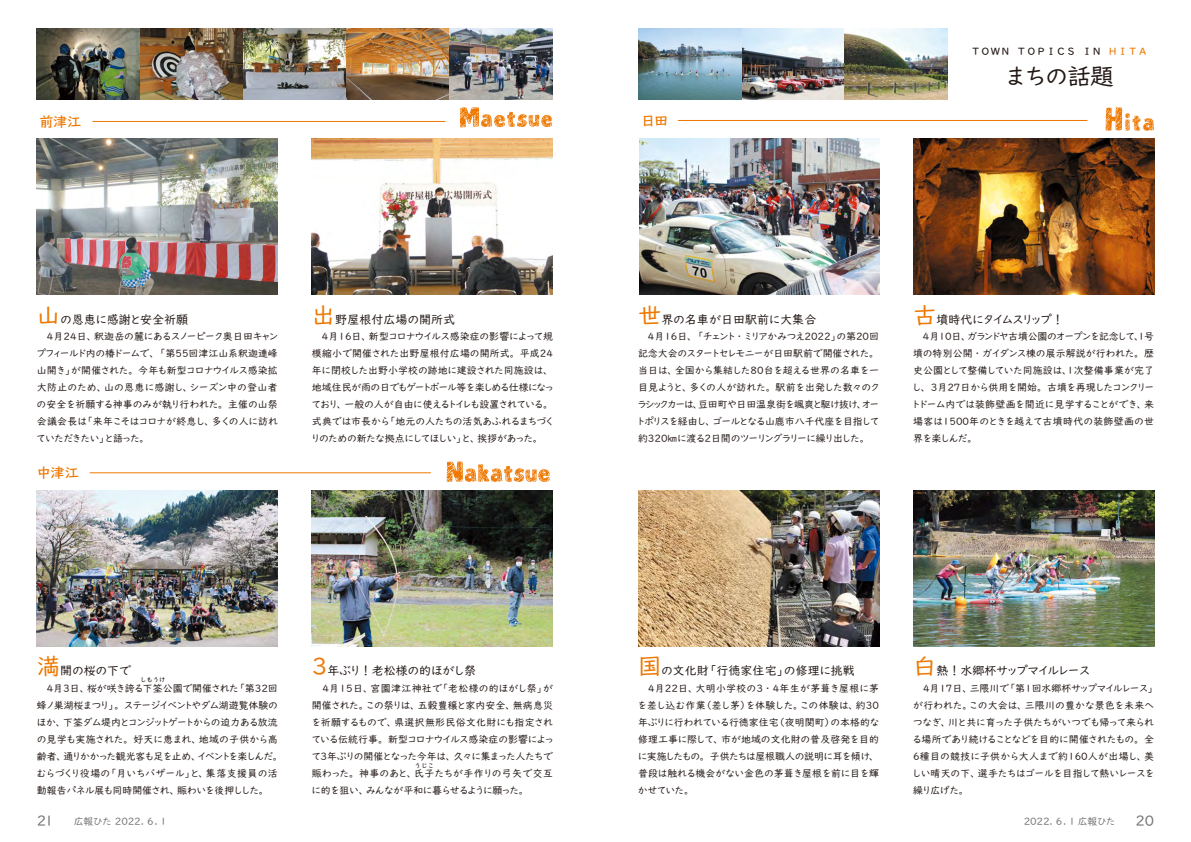
<style>
.page{position:relative;width:1191px;height:842px;background:#fff}
.page>*{position:absolute;margin:0;border:0;box-sizing:border-box;transform-origin:0 0}
.t1{font:23.4px "UD Digi Kyokasho Pro N";letter-spacing:-.07em;color:#221815}
.t2{font:500 14.2px "UD Digi Kyokasho Pro N";letter-spacing:-.03em;color:#ee7800}
.t3{font:12px "UD Digi Kyokasho Pro N";color:#221815}
.t4{font:12px "UD Digi Kyokasho Pro N";letter-spacing:-.02em;color:#221815}
.t5{font:12px "UD Digi Kyokasho Pro N";letter-spacing:-.12em;color:#221815}
.t6{font:12px "UD Digi Kyokasho Pro N";letter-spacing:-.165em;color:#221815}
.t7{font:9.9px/17px "UD Digi Kyokasho Pro N";letter-spacing:-.045em;color:#221815;text-align:justify}
.t8{font:9.9px/17px "UD Digi Kyokasho Pro N";letter-spacing:-.065em;color:#221815}
.t9{font:9.9px/17px "UD Digi Kyokasho Pro N";letter-spacing:-.025em;color:#221815}
.t10{font:9.9px "UD Digi Kyokasho Pro N";letter-spacing:-.02em;color:#727171}
.t11{font:9.9px "UD Digi Kyokasho Pro N";letter-spacing:-.02em;color:#221815}
.t12{font:9.9px "UD Digi Kyokasho Pro N";letter-spacing:-.07em;color:#221815}
.t13{font:500 9.9px "UD Digi Kyokasho Pro N";color:#221815}
.t14{font:6.4px "UD Digi Kyokasho Pro N";color:#221815}
.s1{font-size:23.4px;color:#ee7800}
.s2{font-size:14.2px}
.s3{color:#ee7800}
</style>
<div class="page">
<img style="left:37px;top:28px;width:516px;height:71px">
<img style="left:312px;top:139px;width:241px;height:156px">
<img style="left:37px;top:490px;width:241px;height:156px">
<img style="left:37px;top:139px;width:241px;height:156px">
<img style="left:312px;top:490px;width:241px;height:156px">
<svg style="left:446px;top:461px;width:104px;height:21px"></svg>
<hr style="left:90px;top:472px;width:341px;height:1px;background:#ee7800">
<svg style="left:459px;top:107px;width:93px;height:20px"></svg>
<hr style="left:92px;top:121px;width:353px;height:1px;background:#ee7800">
<svg style="left:1105px;top:107px;width:49px;height:24px"></svg>
<hr style="left:678px;top:120px;width:409px;height:1px;background:#ee7800">
<img style="left:638px;top:490px;width:241px;height:156px">
<img style="left:913px;top:490px;width:241px;height:156px">
<img style="left:639px;top:139px;width:240px;height:156px">
<img style="left:913px;top:139px;width:241px;height:156px">
<img style="left:638px;top:28px;width:309px;height:71px">
<h2 class="t2" style="left:39px;top:110px;width:44px">前津江</h2>
<p class="t4" style="left:37px;top:309px;width:153px"><span class="s1">山</span>の恩恵に感謝と安全祈願</p>
<p class="t7" style="left:36px;top:328px;width:244px">　4月24日、釈迦岳の麓にあるスノーピーク奥日田キャンプフィールド内の椿ドームで、「第55回津江山系釈迦連峰山開き」が開催された。今年も新型コロナウイルス感染拡大防止のため、山の恩恵に感謝し、シーズン中の登山者の安全を祈願する神事のみが執り行われた。主催の山祭会議会長は「来年こそはコロナが終息し、多くの人に訪れていただきたい」と語った。</p>
<h2 class="t2" style="left:37px;top:461px;width:44px">中津江</h2>
<p class="t3" style="left:312px;top:309px;width:145px"><span class="s1">出</span>野屋根付広場の開所式</p>
<p class="t7" style="left:311px;top:328px;width:246px;text-align:left">　4月16日、新型コロナウイルス感染症の影響によって規模縮小で開催された出野屋根付広場の開所式。平成24年に閉校した出野小学校の跡地に建設された同施設は、地域住民が雨の日でもゲートボール等を楽しめる仕様になっており、一般の人が自由に使えるトイレも設置されている。式典では市長から「地元の人たちの活気あふれるまちづくりのための新たな拠点にしてほしい」と、挨拶があった。</p>
<p class="t4" style="left:37px;top:661px;width:96px"><span class="s1">満</span>開の桜の下で</p>
<p class="t11" style="left:37px;top:680px;width:242px">　４月３日、桜が咲き誇る下筌公園で開催された「第32回</p>
<p class="t14" style="left:140px;top:675px;width:27px">しもうけ</p>
<p class="t8" style="left:37px;top:696px;width:248px">蜂ノ巣湖桜まつり」。ステージイベントやダム湖遊覧体験のほか、下筌ダム堤内とコンジットゲートからの迫力ある放流の見学も実施された。好天に恵まれ、地域の子供から高齢者、通りかかった観光客も足を止め、イベントを楽しんだ。むらづくり役場の「月いちバザール」と、集落支援員の活動報告パネル展も同時開催され、賑わいを後押しした。</p>
<p class="t10" style="left:37px;top:812px;width:133px"><span class="s2">21</span>　　広報ひた 2022.６.１</p>
<p class="t4" style="left:312px;top:661px;width:166px"><span class="s1">3</span>年ぶり！老松様の的ほがし祭</p>
<p class="t9" style="left:311px;top:679px;width:244px">　４月１５日、宮園津江神社で「老松様の的ほがし祭」が開催された。この祭りは、五穀豊穣と家内安全、無病息災を祈願するもので、県選択無形民俗文化財にも指定されている伝統行事。新型コロナウイルス感染症の影響によって３年ぶりの開催となった今年は、久々に集まった人たちで賑わった。神事のあと、氏子たちが手作りの弓矢で交互</p>
<p class="t14" style="left:414px;top:760px;width:21px">うじこ</p>
<p class="t12" style="left:312px;top:782px;width:219px">に的を狙い、みんなが平和に暮らせるように願った。</p>
<h2 class="t2" style="left:641px;top:109px;width:29px">日田</h2>
<p class="t13" style="left:970px;top:43px;width:178px">ＴＯＷＮ ＴＯＰＩＣＳ ＩＮ <span class="s3">ＨＩＴＡ</span></p>
<h1 class="t1" style="left:1004px;top:57px;width:111px">まちの話題</h1>
<p class="t3" style="left:638px;top:309px;width:180px"><span class="s1">世</span>界の名車が日田駅前に大集合</p>
<p class="t7" style="left:636px;top:328px;width:245px">　4月16日、「チェント・ミリアかみつえ2022」の第20回記念大会のスタートセレモニーが日田駅前で開催された。当日は、全国から集結した80台を超える世界の名車を一目見ようと、多くの人が訪れた。駅前を出発した数々のクラシックカーは、豆田町や日田温泉街を颯爽と駆け抜け、オートポリスを経由し、ゴールとなる山鹿市八千代座を目指して約320㎞に渡る2日間のツーリングラリーに繰り出した。</p>
<p class="t6" style="left:913px;top:309px;width:152px"><span class="s1">古</span>墳時代にタイムスリップ！</p>
<p class="t7" style="left:911px;top:328px;width:245px">　4月10日、ガランドヤ古墳公園のオープンを記念して、１号墳の特別公開・ガイダンス棟の展示解説が行われた。歴史公園として整備していた同施設は、１次整備事業が完了し、3月27日から供用を開始。古墳を再現したコンクリートドーム内では装飾壁画を間近に見学することができ、来場客は1500年のときを越えて古墳時代の装飾壁画の世界を楽しんだ。</p>
<p class="t3" style="left:638px;top:661px;width:218px"><span class="s1">国</span>の文化財「行徳家住宅」の修理に挑戦</p>
<p class="t7" style="left:637px;top:679px;width:244px">　4月22日、大明小学校の3・4年生が茅葺き屋根に茅を差し込む作業（差し茅）を体験した。この体験は、約30年ぶりに行われている行徳家住宅（夜明関町）の本格的な修理工事に際して、市が地域の文化財の普及啓発を目的に実施したもの。子供たちは屋根職人の説明に耳を傾け、普段は触れる機会がない金色の茅葺き屋根を前に目を輝かせていた。</p>
<p class="t5" style="left:913px;top:661px;width:179px"><span class="s1">白</span>熱！水郷杯サップマイルレース</p>
<p class="t7" style="left:911px;top:679px;width:248px;text-align:left">　４月17日、三隈川で「第１回水郷杯サップマイルレース」が行われた。この大会は、三隈川の豊かな景色を未来へつなぎ、川と共に育った子供たちがいつでも帰って来られる場所であり続けることなどを目的に開催されたもの。全<br>6種目の競技に子供から大人まで約160人が出場し、美しい晴天の下、選手たちはゴールを目指して熱いレースを繰り広げた。</p>
<p class="t10" style="left:1023px;top:812px;width:132px">2022.６.１広報ひた　　<span class="s2">20</span></p>
</div>
